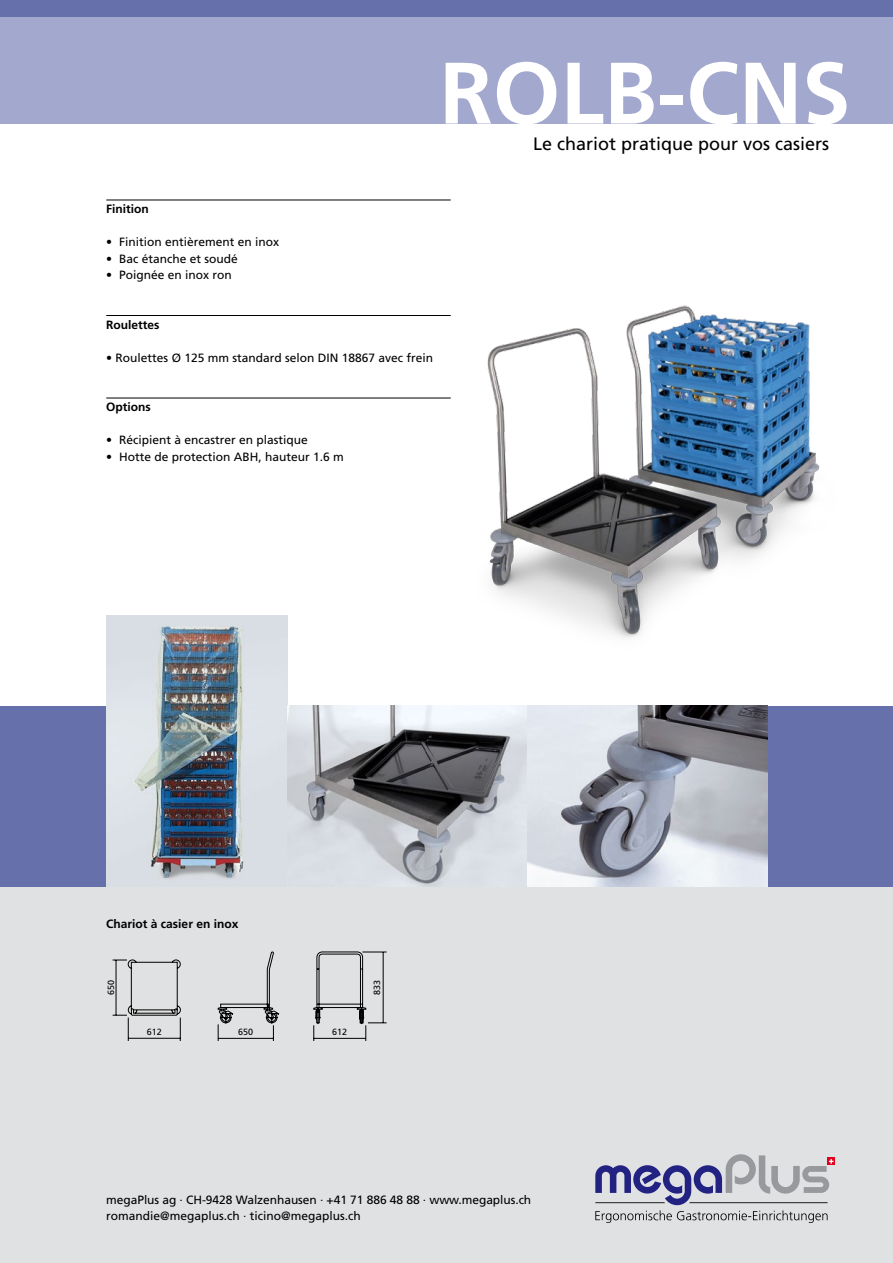
<style>
.page{position:relative;width:893px;height:1263px;background:#fff}
.page>*{position:absolute;margin:0;border:0;box-sizing:border-box;transform-origin:0 0}
.t1{font:700 87px "Frutiger LT Std";color:#fff}
.t2{font:18px "Frutiger LT Std";color:#000}
.t3{font:12px/16.5px "Frutiger LT Std";color:#000}
.t4{font:700 12px "Frutiger LT Std";color:#000}
.t5{font:9px "Frutiger LT Std";color:#000}
</style>
<div class="page">
<div style="left:0;top:0;width:893px;height:123px;background:#a2a8ce"></div>
<div style="left:0;top:0;width:893px;height:17px;background:#6670aa"></div>
<div style="left:0;top:880px;width:893px;height:383px;background:#e0e1e2"></div>
<div style="left:0;top:706px;width:893px;height:181px;background:#6670aa"></div>
<svg style="left:833px;top:1158px;width:2px;height:7px"></svg>
<svg style="left:595px;top:1154px;width:238px;height:69px"></svg>
<img style="left:106px;top:615px;width:181px;height:272px">
<img style="left:287px;top:706px;width:480px;height:181px">
<img style="left:449px;top:305px;width:371px;height:333px">
<svg style="left:112px;top:951px;width:274px;height:90px"></svg>
<hr style="left:106px;top:200px;width:345px;height:1px;background:#000">
<hr style="left:106px;top:315px;width:345px;height:1px;background:#000">
<hr style="left:106px;top:398px;width:345px;height:1px;background:#000">
<p class="t1" style="left:440px;top:42px;width:412px">ROLB-CNS</p>
<p class="t4" style="left:106px;top:202px;width:44px">Finition</p>
<p class="t3" style="left:106px;top:234px;width:174px">• Finition entièrement en inox</p>
<p class="t3" style="left:106px;top:250px;width:133px">• Bac étanche et soudé</p>
<p class="t3" style="left:106px;top:267px;width:127px">• Poignée en inox ron</p>
<p class="t4" style="left:106px;top:317px;width:55px">Roulettes</p>
<p class="t3" style="left:106px;top:349px;width:328px">• Roulettes Ø 125 mm standard selon DIN 18867 avec frein</p>
<p class="t4" style="left:106px;top:400px;width:46px">Options</p>
<p class="t3" style="left:106px;top:432px;width:203px">• Récipient à encastrer en plastique</p>
<p class="t3" style="left:106px;top:448px;width:239px">• Hotte de protection ABH, hauteur 1.6 m</p>
<p class="t2" style="left:533px;top:133px;width:298px">Le chariot pratique pour vos casiers</p>
<p class="t4" style="left:106px;top:916px;width:134px">Chariot à casier en inox</p>
<p class="t5" style="left:106px;top:995px;width:17px;rotate:-90deg">650</p>
<p class="t5" style="left:372px;top:995px;width:17px;rotate:-90deg">833</p>
<p class="t5" style="left:147px;top:1027px;width:17px">612</p>
<p class="t5" style="left:238px;top:1027px;width:17px">650</p>
<p class="t5" style="left:332px;top:1027px;width:17px">612</p>
<p class="t3" style="left:106px;top:1191px;width:426px">megaPlus ag · CH-9428 Walzenhausen · +41 71 886 48 88 · www.megaplus.ch romandie@megaplus.ch · ticino@megaplus.ch</p>
</div>
